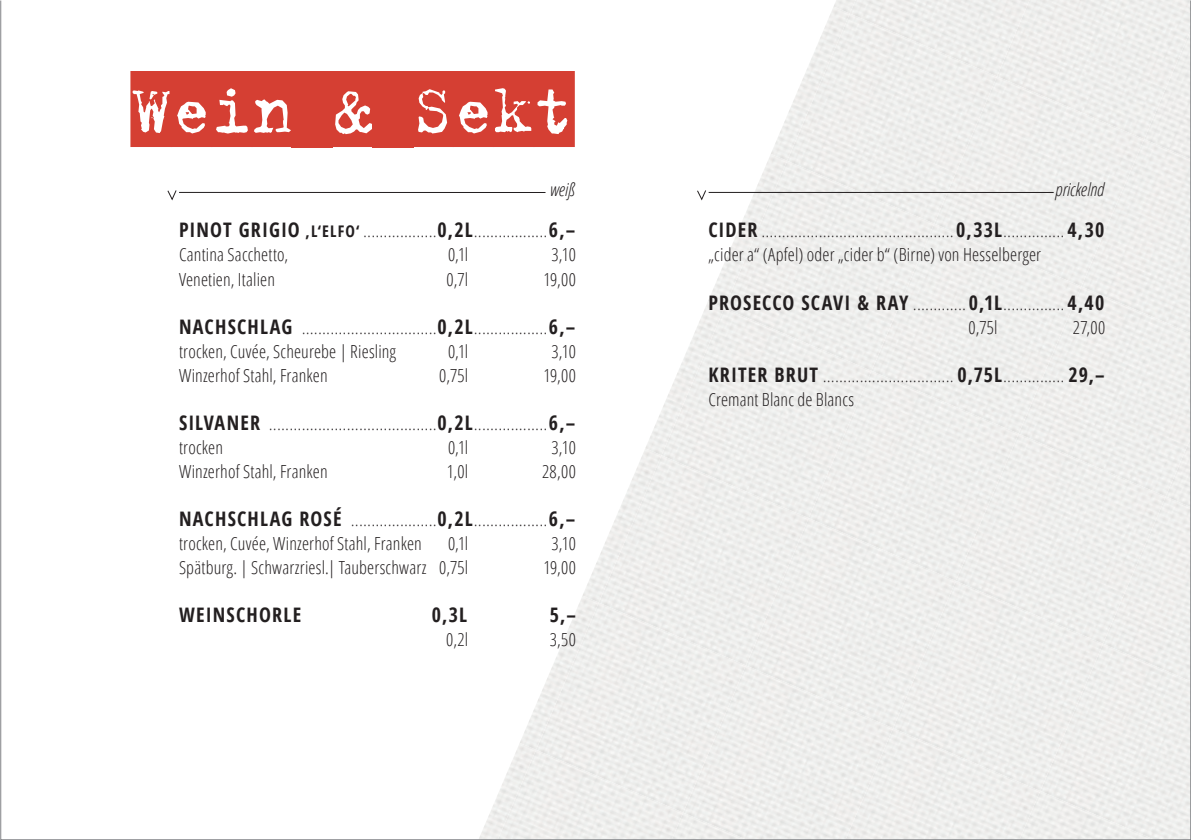
<style>
.page{position:relative;width:1191px;height:840px;background:#fff}
.page>*{position:absolute;margin:0;border:0;box-sizing:border-box;transform-origin:0 0}
.t1{font:76px "Trixie Cameo";letter-spacing:-.02em;color:#d53f33}
.Beschreibung{font:700 condensed 20px "Open Sans";letter-spacing:.06em;color:#231f20}
.Beschreibung-2{font:300 condensed 18px "Open Sans";letter-spacing:.01em;color:#231f20}
.t2{font:italic 300 condensed 18px "Open Sans";color:#231f20}
.Bezeichnung_Getränke{font:300 condensed 16px "Open Sans";color:#231f20}
.s1{font-weight:700;font-size:20px}
.s2{font-weight:700}
</style>
<div class="page">
<img style="left:1040px;top:790px;width:144px;height:47px">
<img style="left:1018px;top:433px;width:147px;height:210px">
<img style="left:956px;top:580px;width:147px;height:210px">
<img style="left:893px;top:727px;width:147px;height:110px">
<img style="left:997px;top:76px;width:147px;height:210px">
<img style="left:934px;top:223px;width:147px;height:210px">
<img style="left:871px;top:370px;width:147px;height:210px">
<img style="left:808px;top:518px;width:148px;height:209px">
<img style="left:746px;top:665px;width:147px;height:172px">
<img style="left:683px;top:812px;width:136px;height:25px">
<div style="left:865px;top:2px;width:170px;height:74px;background:#eeeeec"></div>
<img style="left:850px;top:14px;width:147px;height:209px">
<img style="left:787px;top:161px;width:147px;height:209px">
<img style="left:724px;top:308px;width:147px;height:210px">
<img style="left:661px;top:455px;width:147px;height:210px">
<img style="left:599px;top:602px;width:147px;height:210px">
<img style="left:536px;top:749px;width:147px;height:88px">
<hr style="left:179px;top:192px;width:366px;height:1px;background:#231f20">
<hr style="left:708px;top:192px;width:345px;height:1px;background:#231f20">
<svg style="left:167px;top:190px;width:10px;height:11px"></svg>
<svg style="left:697px;top:190px;width:9px;height:11px"></svg>
<p class="t1" style="left:130px;top:68px;width:446px">WEIN &amp; SEKT</p>
<p class="t2" style="left:549px;top:177px;width:26px">weiß</p>
<p class="t2" style="left:1055px;top:177px;width:50px">prickelnd</p>
<p class="Bezeichnung_Getränke" style="left:179px;top:221px;width:397px"><span class="s1">PINOT GRIGIO</span> <span class="s2">‚L‘ELFO‘</span> ..................<span class="s1">0,2L</span>..................<span class="s1">6,–</span></p>
<p class="Beschreibung-2" style="left:179px;top:242px;width:111px">Cantina Sacchetto,</p>
<p class="Beschreibung-2" style="left:448px;top:242px;width:22px">0,1l</p>
<p class="Beschreibung-2" style="left:551px;top:242px;width:26px">3,10</p>
<p class="Beschreibung-2" style="left:179px;top:266px;width:97px">Venetien, Italien</p>
<p class="Beschreibung-2" style="left:446px;top:266px;width:23px">0,7l</p>
<p class="Beschreibung-2" style="left:543px;top:266px;width:34px">19,00</p>
<p class="Bezeichnung_Getränke" style="left:179px;top:317px;width:397px"><span class="s1">NACHSCHLAG</span> .................................<span class="s1">0,2L</span>..................<span class="s1">6,–</span></p>
<p class="Beschreibung-2" style="left:179px;top:338px;width:219px">trocken, Cuvée, Scheurebe | Riesling</p>
<p class="Beschreibung-2" style="left:448px;top:338px;width:22px">0,1l</p>
<p class="Beschreibung-2" style="left:551px;top:338px;width:26px">3,10</p>
<p class="Beschreibung-2" style="left:179px;top:362px;width:150px">Winzerhof Stahl, Franken</p>
<p class="Beschreibung-2" style="left:439px;top:362px;width:31px">0,75l</p>
<p class="Beschreibung-2" style="left:543px;top:362px;width:34px">19,00</p>
<p class="Bezeichnung_Getränke" style="left:179px;top:413px;width:397px"><span class="s1">SILVANER</span> .........................................<span class="s1">0,2L</span>..................<span class="s1">6,–</span></p>
<p class="Beschreibung-2" style="left:179px;top:434px;width:45px">trocken</p>
<p class="Beschreibung-2" style="left:448px;top:434px;width:22px">0,1l</p>
<p class="Beschreibung-2" style="left:551px;top:434px;width:26px">3,10</p>
<p class="Beschreibung-2" style="left:179px;top:458px;width:150px">Winzerhof Stahl, Franken</p>
<p class="Beschreibung-2" style="left:447px;top:458px;width:23px">1,0l</p>
<p class="Beschreibung-2" style="left:542px;top:458px;width:35px">28,00</p>
<p class="Bezeichnung_Getränke" style="left:179px;top:509px;width:397px"><span class="s1">NACHSCHLAG ROSÉ</span> .....................<span class="s1">0,2L</span>..................<span class="s1">6,–</span></p>
<p class="Beschreibung-2" style="left:179px;top:530px;width:244px">trocken, Cuvée, Winzerhof Stahl, Franken</p>
<p class="Beschreibung-2" style="left:448px;top:530px;width:22px">0,1l</p>
<p class="Beschreibung-2" style="left:551px;top:530px;width:26px">3,10</p>
<p class="Beschreibung-2" style="left:179px;top:554px;width:291px">Spätburg. | Schwarzriesl.| Tauberschwarz 0,75l</p>
<p class="Beschreibung-2" style="left:543px;top:554px;width:34px">19,00</p>
<p class="Beschreibung" style="left:179px;top:600px;width:124px">WEINSCHORLE</p>
<p class="Beschreibung" style="left:432px;top:600px;width:37px">0,3L</p>
<p class="Beschreibung" style="left:550px;top:600px;width:28px">5,–</p>
<p class="Beschreibung-2" style="left:446px;top:626px;width:24px">0,2l</p>
<p class="Beschreibung-2" style="left:550px;top:626px;width:28px">3,50</p>
<p class="Bezeichnung_Getränke" style="left:708px;top:221px;width:398px"><span class="s1">CIDER</span> ............................................... <span class="s1">0,33L</span>............... <span class="s1">4,30</span></p>
<p class="Beschreibung-2" style="left:708px;top:242px;width:334px">„cider a“ (Apfel) oder „cider b“ (Birne) von Hesselberger</p>
<p class="Bezeichnung_Getränke" style="left:708px;top:293px;width:398px"><span class="s1">PROSECCO SCAVI &amp; RAY</span> ............. <span class="s1">0,1L</span>............... <span class="s1">4,40</span></p>
<p class="Beschreibung-2" style="left:968px;top:314px;width:31px">0,75l</p>
<p class="Beschreibung-2" style="left:1073px;top:314px;width:34px">27,00</p>
<p class="Bezeichnung_Getränke" style="left:708px;top:365px;width:397px"><span class="s1">KRITER BRUT</span> ................................ <span class="s1">0,75L</span>............... <span class="s1">29,–</span></p>
<p class="Beschreibung-2" style="left:708px;top:386px;width:147px">Cremant Blanc de Blancs</p>
</div>
